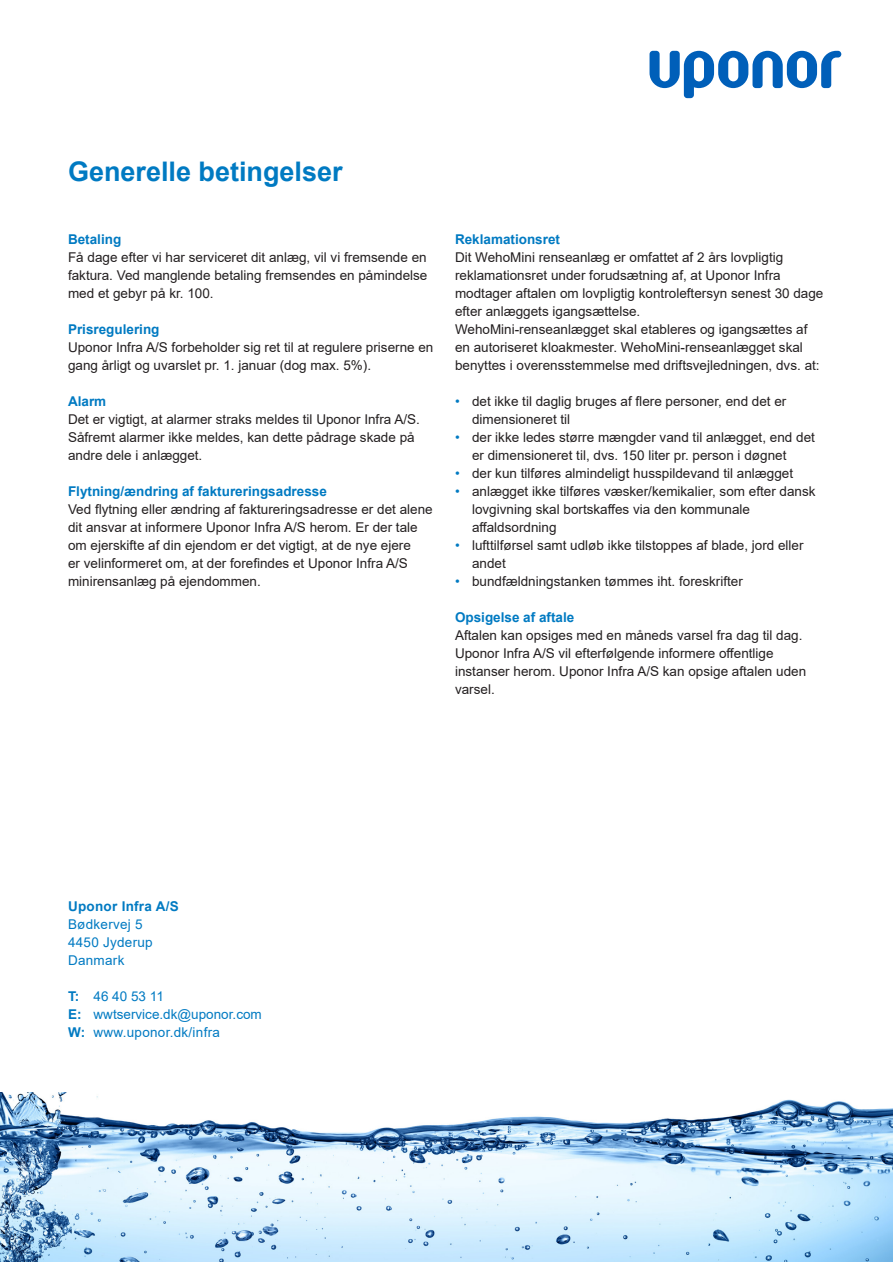
<style>
.page{position:relative;width:893px;height:1263px;background:#fff}
.page>*{position:absolute;margin:0;border:0;box-sizing:border-box;transform-origin:0 0}
.H1_Overskrift_bold_b{font:700 27px "Arial";color:#007ac2}
.Body_Text_9_12_black{font:13.5px/18px "Arial";color:#231f20}
.Body_Tekst_9_12_bold{font:700 13.5px "Arial";color:#007ac2}
.Body_Tekst_9_12_bold-2{font:13.5px "Arial";letter-spacing:.02em;color:#007ac2}
.Body_Tekst_9_12_bold-3{font:13.5px "Arial";color:#007ac2}
.Body_Tekst_9_12_bold-4{font:700 13.5px "Arial";letter-spacing:.02em;color:#007ac2}
.s1{color:#007ac2}
.s2{font-weight:700}
</style>
<div class="page">
<svg style="left:649px;top:51px;width:192px;height:47px"></svg>
<img style="left:0;top:1093px;width:893px;height:169px">
<p class="H1_Overskrift_bold_b" style="left:68px;top:153px;width:276px">Generelle betingelser</p>
<p class="Body_Tekst_9_12_bold" style="left:68px;top:229px;width:55px">Betaling</p>
<p class="Body_Text_9_12_black" style="left:68px;top:248px;width:361px;text-align:justify">Få dage efter vi har serviceret dit anlæg, vil vi fremsende en faktura. Ved manglende betaling fremsendes en påmindelse med et gebyr på kr. 100.</p>
<p class="Body_Tekst_9_12_bold" style="left:68px;top:319px;width:93px">Prisregulering</p>
<p class="Body_Text_9_12_black" style="left:68px;top:338px;width:367px">Uponor Infra A/S forbeholder sig ret til at regulere priserne en gang årligt og uvarslet pr. 1. januar (dog max. 5%).</p>
<p class="Body_Tekst_9_12_bold" style="left:68px;top:391px;width:40px">Alarm</p>
<p class="Body_Text_9_12_black" style="left:68px;top:410px;width:353px">Det er vigtigt, at alarmer straks meldes til Uponor Infra A/S.<br>Såfremt alarmer ikke meldes, kan dette pådrage skade på andre dele i anlægget.</p>
<p class="Body_Tekst_9_12_bold" style="left:68px;top:481px;width:260px">Flytning/ændring af faktureringsadresse</p>
<p class="Body_Text_9_12_black" style="left:68px;top:500px;width:366px">Ved flytning eller ændring af faktureringsadresse er det alene dit ansvar at informere Uponor Infra A/S herom. Er der tale om ejerskifte af din ejendom er det vigtigt, at de nye ejere<br>er velinformeret om, at der forefindes et Uponor Infra A/S minirensanlæg på ejendommen.</p>
<p class="Body_Tekst_9_12_bold" style="left:455px;top:229px;width:107px">Reklamationsret</p>
<p class="Body_Text_9_12_black" style="left:455px;top:248px;width:370px">Dit WehoMini renseanlæg er omfattet af 2 års lovpligtig reklamationsret under forudsætning af, at Uponor Infra modtager aftalen om lovpligtig kontroleftersyn senest 30 dage efter anlæggets igangsættelse.</p>
<p class="Body_Text_9_12_black" style="left:455px;top:320px;width:366px">WehoMini-renseanlægget skal etableres og igangsættes af en autoriseret kloakmester. WehoMini-renseanlægget skal benyttes i overensstemmelse med driftsvejledningen, dvs. at:</p>
<p class="Body_Text_9_12_black" style="left:472px;top:392px;width:316px;text-indent:-17px"><span class="s1">•</span> det ikke til daglig bruges af flere personer, end det er dimensioneret til</p>
<p class="Body_Text_9_12_black" style="left:472px;top:428px;width:344px;text-indent:-17px"><span class="s1">•</span> der ikke ledes større mængder vand til anlægget, end det er dimensioneret til, dvs. 150 liter pr. person i døgnet</p>
<p class="Body_Text_9_12_black" style="left:455px;top:464px;width:340px"><span class="s1">•</span> der kun tilføres almindeligt husspildevand til anlægget</p>
<p class="Body_Text_9_12_black" style="left:472px;top:482px;width:345px;text-indent:-17px"><span class="s1">•</span> anlægget ikke tilføres væsker/kemikalier, som efter dansk lovgivning skal bortskaffes via den kommunale affaldsordning</p>
<p class="Body_Text_9_12_black" style="left:472px;top:536px;width:333px;text-indent:-17px"><span class="s1">•</span> lufttilførsel samt udløb ikke tilstoppes af blade, jord eller andet</p>
<p class="Body_Text_9_12_black" style="left:455px;top:572px;width:289px"><span class="s1">•</span> bundfældningstanken tømmes iht. foreskrifter</p>
<p class="Body_Tekst_9_12_bold" style="left:455px;top:607px;width:121px">Opsigelse af aftale</p>
<p class="Body_Text_9_12_black" style="left:455px;top:626px;width:353px">Aftalen kan opsiges med en måneds varsel fra dag til dag.<br>Uponor Infra A/S vil efterfølgende informere offentlige instanser herom. Uponor Infra A/S kan opsige aftalen uden varsel.</p>
<p class="Body_Tekst_9_12_bold-4" style="left:68px;top:897px;width:112px">Uponor Infra A/S</p>
<p class="Body_Tekst_9_12_bold-2" style="left:68px;top:915px;width:76px">Bødkervej 5</p>
<p class="Body_Tekst_9_12_bold-2" style="left:68px;top:933px;width:86px">4450 Jyderup</p>
<p class="Body_Tekst_9_12_bold-2" style="left:68px;top:951px;width:58px">Danmark</p>
<p class="Body_Tekst_9_12_bold-2" style="left:68px;top:987px;width:97px"><span class="s2">T:</span> 46 40 53 11</p>
<p class="Body_Tekst_9_12_bold-3" style="left:68px;top:1005px;width:195px"><span class="s2">E:</span> wwtservice.dk@uponor.com</p>
<p class="Body_Tekst_9_12_bold-2" style="left:68px;top:1023px;width:153px"><span class="s2">W:</span> www.uponor.dk/infra</p>
</div>
